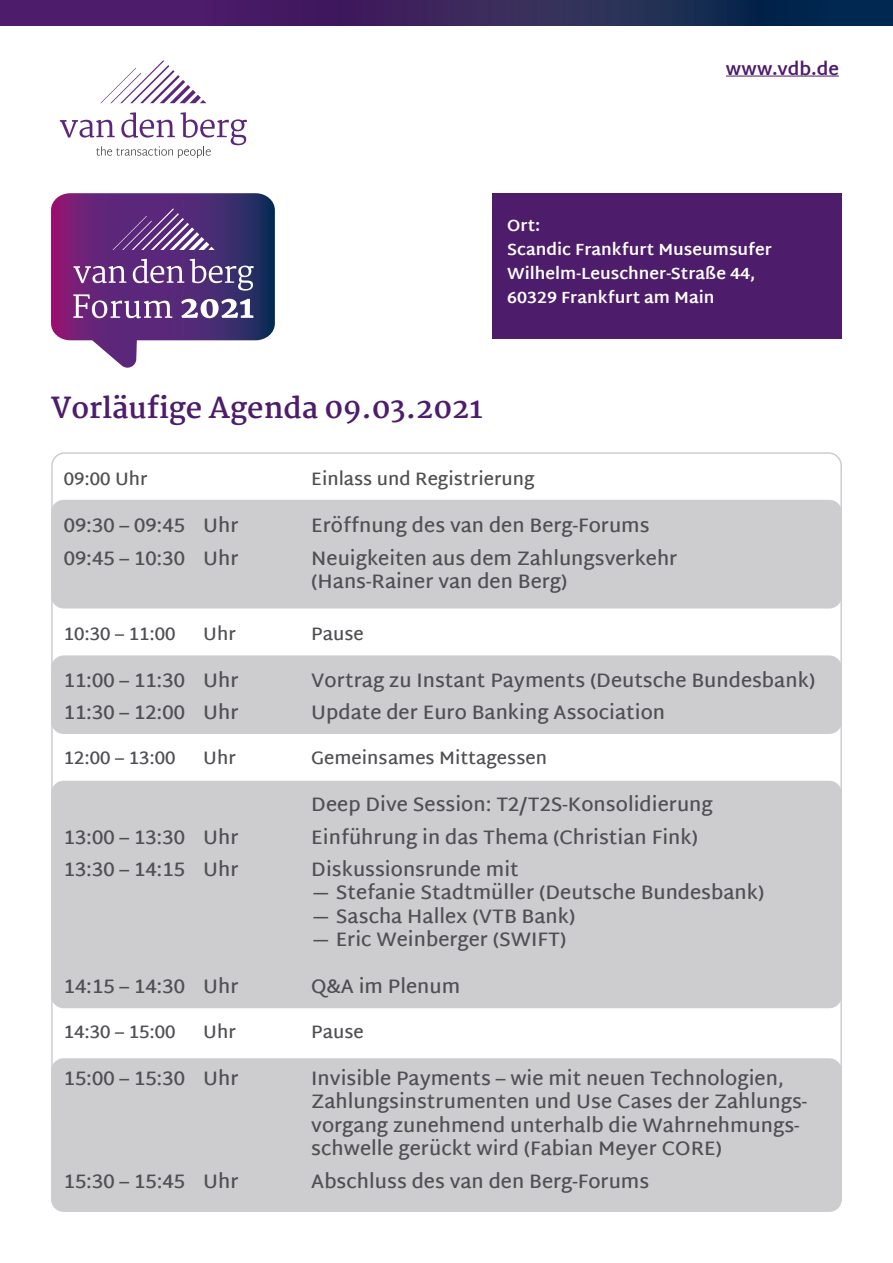
<style>
.page{position:relative;width:893px;height:1263px;background:#fff}
.page>*{position:absolute;margin:0;border:0;box-sizing:border-box;transform-origin:0 0}
.t1{font:700 28.5px "Martel";color:#4d1c6b}
.t2{font:600 19.5px/23.4px "Martel Sans";color:#504f53}
.t3{font:600 18px "Martel Sans";color:#504f53}
.t4{font:700 18px "Martel Sans";color:#4d1c6b}
.t5{font:700 16.5px/24px "Martel Sans";color:#fff}
</style>
<div class="page">
<svg style="left:100px;top:60px;width:106px;height:43px"></svg>
<svg style="left:60px;top:112px;width:187px;height:46px"></svg>
<div style="left:0;top:0;width:825px;height:26px;background:#4d1c6b"></div>
<div style="left:204px;top:0;width:689px;height:26px;background:linear-gradient(to right,#551d65,#002f4b)"></div>
<hr style="left:726px;top:76px;width:113px;height:1px;background:#4d1c6b">
<div style="left:492px;top:194px;width:350px;height:145px;background:#4d1c6b"></div>
<svg style="left:51px;top:193px;width:224px;height:175px"></svg>
<div style="left:51px;top:500px;width:791px;height:108px;background:#cdcdd0;border-radius:13px"></div>
<div style="left:51px;top:655px;width:791px;height:79px;background:#cdcdd0;border-radius:13px"></div>
<div style="left:51px;top:1058px;width:791px;height:154px;background:#cdcdd0;border-radius:13px"></div>
<div style="left:51px;top:781px;width:791px;height:227px;background:#cdcdd0;border-radius:13px"></div>
<p class="t4" style="left:726px;top:58px;width:114px">www.vdb.de</p>
<p class="t5" style="left:507px;top:213px;width:267px">Ort:<br>Scandic Frankfurt Museumsufer<br>Wilhelm-Leuschner-Straße 44,<br>60329 Frankfurt am Main</p>
<h1 class="t1" style="left:51px;top:392px;width:433px">Vorläufige Agenda 09.03.2021</h1>
<p class="t3" style="left:64px;top:469px;width:86px">09:00 Uhr</p>
<p class="t3" style="left:311px;top:469px;width:225px">Einlass und Registrierung</p>
<p class="t2" style="left:64px;top:514px;width:176px">09:30 – 09:45 Uhr</p>
<p class="t2" style="left:311px;top:514px;width:340px">Eröffnung des van den Berg-Forums</p>
<p class="t2" style="left:64px;top:546px;width:176px">09:45 – 10:30 Uhr</p>
<p class="t2" style="left:311px;top:546px;width:368px">Neuigkeiten aus dem Zahlungsverkehr (Hans-Rainer van den Berg)</p>
<p class="t3" style="left:64px;top:623px;width:113px">10:30 – 11:00</p>
<p class="t3" style="left:203px;top:623px;width:34px">Uhr</p>
<p class="t3" style="left:311px;top:623px;width:54px">Pause</p>
<p class="t2" style="left:64px;top:669px;width:176px">11:00 – 11:30 Uhr</p>
<p class="t2" style="left:311px;top:669px;width:505px">Vortrag zu Instant Payments (Deutsche Bundesbank)</p>
<p class="t2" style="left:64px;top:701px;width:176px">11:30 – 12:00 Uhr</p>
<p class="t2" style="left:311px;top:701px;width:355px">Update der Euro Banking Association</p>
<p class="t3" style="left:64px;top:748px;width:113px">12:00 – 13:00</p>
<p class="t3" style="left:203px;top:748px;width:34px">Uhr</p>
<p class="t3" style="left:311px;top:748px;width:237px">Gemeinsames Mittagessen</p>
<p class="t2" style="left:311px;top:793px;width:403px">Deep Dive Session: T2/T2S-Konsolidierung</p>
<p class="t2" style="left:64px;top:825px;width:176px">13:00 – 13:30 Uhr</p>
<p class="t2" style="left:311px;top:825px;width:388px">Einführung in das Thema (Christian Fink)</p>
<p class="t2" style="left:64px;top:858px;width:176px">13:30 – 14:15 Uhr</p>
<p class="t2" style="left:311px;top:858px;width:209px">Diskussionsrunde mit</p>
<p class="t2" style="left:311px;top:881px;width:455px">— Stefanie Stadtmüller (Deutsche Bundesbank)</p>
<p class="t2" style="left:311px;top:904px;width:266px">— Sascha Hallex (VTB Bank)</p>
<p class="t2" style="left:311px;top:928px;width:257px">— Eric Weinberger (SWIFT)</p>
<p class="t2" style="left:64px;top:975px;width:176px">14:15 – 14:30 Uhr</p>
<p class="t2" style="left:311px;top:975px;width:150px">Q&amp;A im Plenum</p>
<p class="t3" style="left:64px;top:1021px;width:113px">14:30 – 15:00</p>
<p class="t3" style="left:203px;top:1021px;width:34px">Uhr</p>
<p class="t3" style="left:311px;top:1021px;width:54px">Pause</p>
<p class="t2" style="left:64px;top:1066px;width:176px">15:00 – 15:30 Uhr</p>
<p class="t2" style="left:311px;top:1066px;width:497px">Invisible Payments – wie mit neuen Technologien, Zahlungsinstrumenten und Use Cases der Zahlungs&shy;vorgang zunehmend unterhalb die Wahrnehmungs&shy;schwelle gerückt wird (Fabian Meyer CORE)</p>
<p class="t2" style="left:64px;top:1169px;width:176px">15:30 – 15:45 Uhr</p>
<p class="t2" style="left:311px;top:1169px;width:339px">Abschluss des van den Berg-Forums</p>
</div>
